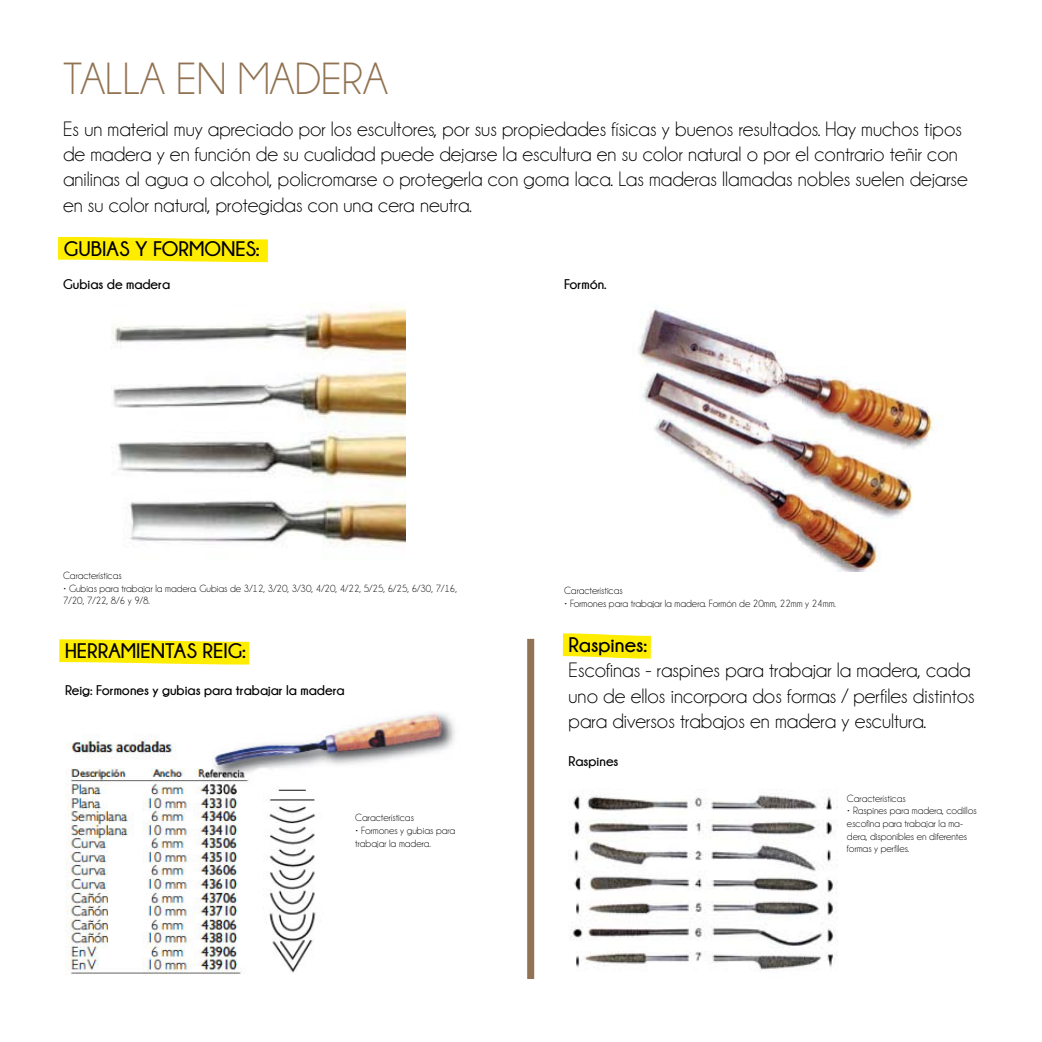
<style>
.page{position:relative;width:1042px;height:1042px;background:#fff}
.page>*{position:absolute;margin:0;border:0;box-sizing:border-box;transform-origin:0 0}
.t1{font:45.5px "Champagne&Limousines";color:#917353}
.t2{font:21px/25.2px "Champagne&Limousines";color:#000}
.t3{font:700 21px "Champagne&Limousines";color:#000}
.t4{font:700 14px "Champagne&Limousines";color:#000}
.t5{font:10.5px/12.6px "Champagne&Limousines";color:#000}
</style>
<div class="page">
<svg style="left:59px;top:639px;width:191px;height:26px"></svg>
<img style="left:65px;top:712px;width:390px;height:263px">
<svg style="left:58px;top:236px;width:210px;height:27px"></svg>
<img style="left:112px;top:305px;width:293px;height:240px">
<svg style="left:562px;top:633px;width:89px;height:26px"></svg>
<img style="left:570px;top:793px;width:264px;height:178px">
<div style="left:527px;top:639px;width:7px;height:340px;background:#917353"></div>
<img style="left:638px;top:309px;width:303px;height:262px">
<h1 class="t1" style="left:63px;top:56px;width:326px">TALLA EN MADERA</h1>
<p class="t2" style="left:63px;top:117px;width:906px">Es un material muy apreciado por los escultores, por sus propiedades físicas y buenos resultados. Hay muchos tipos de madera y en función de su cualidad puede dejarse la escultura en su color natural o por el contrario teñir con anilinas al agua o alcohol, policromarse o protegerla con goma laca. Las maderas llamadas nobles suelen dejarse en su color natural, protegidas con una cera neutra.</p>
<p class="t3" style="left:64px;top:237px;width:197px">GUBIAS Y FORMONES:</p>
<p class="t4" style="left:63px;top:276px;width:109px">Gubias de madera</p>
<p class="t4" style="left:564px;top:276px;width:44px">Formón.</p>
<p class="t5" style="left:63px;top:569px;width:60px">Características</p>
<p class="t5" style="left:63px;top:582px;width:396px">• Gubias para trabajar la madera. Gubias de 3/12, 3/20, 3/30, 4/20, 4/22, 5/25, 6/25, 6/30, 7/16,<br>7/20, 7/22, 8/6 y 9/8.</p>
<p class="t3" style="left:65px;top:639px;width:182px">HERRAMIENTAS REIG:</p>
<p class="t4" style="left:65px;top:682px;width:281px">Reig: Formones y gubias para trabajar la madera</p>
<p class="t5" style="left:355px;top:811px;width:60px">Características</p>
<p class="t5" style="left:355px;top:824px;width:101px">• Formones y gubias para trabajar la madera.</p>
<p class="t5" style="left:564px;top:584px;width:60px">Características</p>
<p class="t5" style="left:564px;top:597px;width:273px">• Formones para trabajar la madera. Formón de 20mm, 22mm y 24mm.</p>
<p class="t3" style="left:568px;top:633px;width:80px">Raspines:</p>
<p class="t2" style="left:568px;top:658px;width:408px">Escofinas - raspines para trabajar la madera, cada uno de ellos incorpora dos formas / perfiles distintos para diversos trabajos en madera y escultura.</p>
<p class="t4" style="left:568px;top:753px;width:51px">Raspines</p>
<p class="t5" style="left:847px;top:792px;width:60px">Características</p>
<p class="t5" style="left:847px;top:805px;width:131px">• Raspines para madera, codillos escofina para trabajar la ma&shy;dera, disponibles en diferentes formas y perfiles.</p>
</div>
